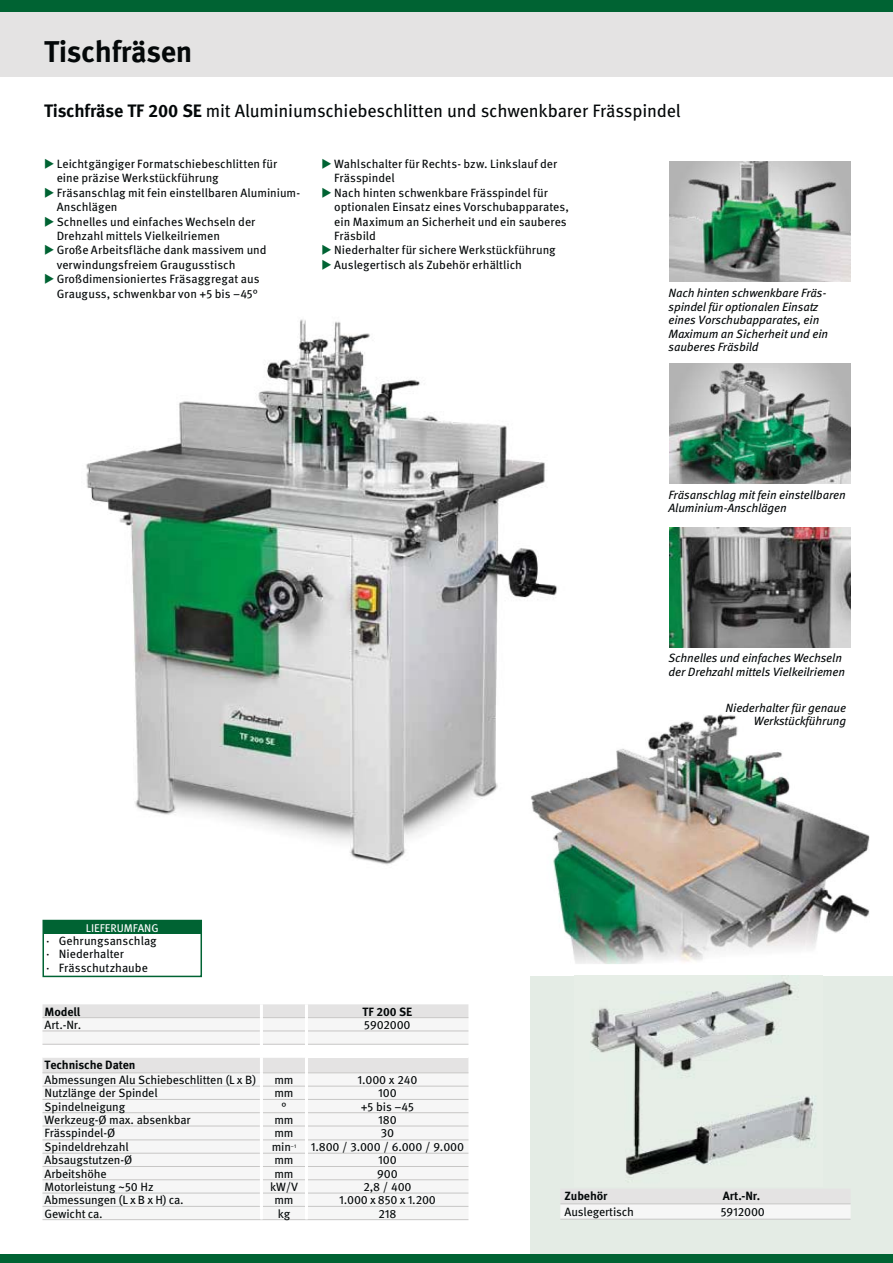
<style>
.page{position:relative;width:893px;height:1263px;background:#fff}
.page>*{position:absolute;margin:0;border:0;box-sizing:border-box;transform-origin:0 0}
.t1{font:700 30px "Meta LF";letter-spacing:-.01em;color:#040809}
.t2{font:18px "Meta LF";letter-spacing:-.01em;color:#040809}
.t3{font:12px/14.4px "Meta LF";letter-spacing:-.005em;color:#040809}
.t4{font:italic 12px/13.5px "Meta LF";letter-spacing:-.01em;color:#040809}
.t5{font:700 12px "Meta LF";letter-spacing:-.01em;color:#040809}
.t6{font:700 11.85px "Meta LF";letter-spacing:-.01em;color:#040809}
.t7{font:11.25px "Meta LF";color:#fff}
.t8{font:5.25px "Meta LF";color:#040809}
.s1{font-weight:700}
</style>
<div class="page">
<div style="left:0;top:0;width:893px;height:77px;background:#e4e3e3"></div>
<div style="left:530px;top:976px;width:363px;height:287px;background:#e4ece5"></div>
<img style="left:670px;top:162px;width:180px;height:120px">
<img style="left:670px;top:364px;width:180px;height:120px">
<img style="left:670px;top:527px;width:180px;height:120px">
<img style="left:558px;top:714px;width:312px;height:250px">
<img style="left:575px;top:975px;width:248px;height:200px">
<img style="left:86px;top:319px;width:471px;height:546px">
<img style="left:524px;top:704px;width:54px;height:189px">
<div style="left:44px;top:921px;width:156px;height:13px;background:#006333"></div>
<div style="left:43px;top:920px;width:159px;height:57px;border:2px solid #006333"></div>
<svg style="left:43px;top:1004px;width:425px;height:216px"></svg>
<svg style="left:560px;top:1203px;width:290px;height:15px"></svg>
<hr style="left:560px;top:1204px;width:290px;height:1px;background:#c7c6c5">
<hr style="left:560px;top:1219px;width:290px;height:1px;background:#c7c6c5">
<div style="left:0;top:0;width:893px;height:12px;background:#006333"></div>
<div style="left:0;top:1254px;width:893px;height:9px;background:#006333"></div>
<h1 class="t1" style="left:44px;top:40px;width:150px">Tischfräsen</h1>
<h2 class="t2" style="left:44px;top:104px;width:638px"><span class="s1">Tischfräse TF 200 SE</span> mit Aluminiumschiebeschlitten und schwenkbarer Frässpindel</h2>
<p class="t3" style="left:57px;top:158px;width:245px">Leichtgängiger Formatschiebeschlitten für eine präzise Werkstückführung<br>Fräsanschlag mit fein einstellbaren Aluminium-Anschlägen<br>Schnelles und einfaches Wechseln der Drehzahl mittels Vielkeilriemen<br>Große Arbeitsfläche dank massivem und verwindungsfreiem Graugusstisch Großdimensioniertes Fräsaggregat aus Grauguss, schwenkbar von +5 bis –45°</p>
<p class="t3" style="left:334px;top:158px;width:236px">Wahlschalter für Rechts- bzw. Linkslauf der Frässpindel<br>Nach hinten schwenkbare Frässpindel für optionalen Einsatz eines Vorschub apparates, ein Maximum an Sicherheit und ein sauberes Fräsbild<br>Niederhalter für sichere Werkstückführung Auslegertisch als Zubehör erhältlich</p>
<p class="t7" style="left:86px;top:924px;width:74px">LIEFERUMFANG</p>
<p class="t3" style="left:46px;top:935px;width:112px;line-height:13.4px">· Gehrungsanschlag · Niederhalter<br>· Frässchutzhaube</p>
<p class="t4" style="left:668px;top:287px;width:161px">Nach hinten schwenkbare Fräs&shy;spindel für optionalen Einsatz eines Vorschub apparates, ein<br>Maximum an Sicherheit und ein sauberes Fräsbild</p>
<p class="t4" style="left:668px;top:489px;width:179px">Fräsanschlag mit fein einstellbaren<br>Aluminium-Anschlägen</p>
<p class="t4" style="left:668px;top:652px;width:178px">Schnelles und einfaches Wechseln der Drehzahl mittels Vielkeilriemen</p>
<p class="t4" style="left:725px;top:702px;width:122px;text-align:right">Niederhalter für genaue<br>Werkstückführung</p>
<p class="t5" style="left:45px;top:1007px;width:37px">Modell</p>
<p class="t5" style="left:363px;top:1007px;width:51px">TF 200 SE</p>
<p class="t3" style="left:45px;top:1018px;width:38px">Art.-Nr.</p>
<p class="t3" style="left:364px;top:1018px;width:48px">5902000</p>
<p class="t5" style="left:45px;top:1060px;width:92px">Technische Daten</p>
<p class="t3" style="left:45px;top:1074px;width:213px">Abmessungen Alu Schiebeschlitten (L x B)</p>
<p class="t3" style="left:274px;top:1074px;width:21px">mm</p>
<p class="t3" style="left:358px;top:1074px;width:61px">1.000 x 240</p>
<p class="t3" style="left:45px;top:1087px;width:115px">Nutzlänge der Spindel</p>
<p class="t3" style="left:274px;top:1087px;width:21px">mm</p>
<p class="t3" style="left:378px;top:1087px;width:20px">100</p>
<p class="t3" style="left:45px;top:1100px;width:82px">Spindelneigung</p>
<p class="t3" style="left:281px;top:1100px;width:7px">°</p>
<p class="t3" style="left:361px;top:1100px;width:55px">+5 bis –45</p>
<p class="t3" style="left:45px;top:1113px;width:148px">Werkzeug-Ø max. absenkbar</p>
<p class="t3" style="left:274px;top:1113px;width:21px">mm</p>
<p class="t3" style="left:378px;top:1113px;width:20px">180</p>
<p class="t3" style="left:45px;top:1127px;width:72px">Frässpindel-Ø</p>
<p class="t3" style="left:274px;top:1127px;width:21px">mm</p>
<p class="t3" style="left:381px;top:1127px;width:15px">30</p>
<p class="t3" style="left:45px;top:1141px;width:86px">Spindeldrehzahl</p>
<p class="t3" style="left:272px;top:1141px;width:21px">min</p>
<p class="t8" style="left:291px;top:1144px;width:7px">–1</p>
<p class="t3" style="left:311px;top:1141px;width:155px">1.800 / 3.000 / 6.000 / 9.000</p>
<p class="t3" style="left:45px;top:1154px;width:89px">Absaugstutzen-Ø</p>
<p class="t3" style="left:274px;top:1154px;width:21px">mm</p>
<p class="t3" style="left:378px;top:1154px;width:20px">100</p>
<p class="t3" style="left:45px;top:1167px;width:63px">Arbeitshöhe</p>
<p class="t3" style="left:274px;top:1167px;width:21px">mm</p>
<p class="t3" style="left:377px;top:1167px;width:22px">900</p>
<p class="t3" style="left:45px;top:1180px;width:110px">Motorleistung ~50 Hz</p>
<p class="t3" style="left:270px;top:1180px;width:29px">kW/V</p>
<p class="t3" style="left:363px;top:1180px;width:50px">2,8 / 400</p>
<p class="t3" style="left:45px;top:1194px;width:141px">Abmessungen (L x B x H) ca.</p>
<p class="t3" style="left:274px;top:1194px;width:21px">mm</p>
<p class="t3" style="left:339px;top:1194px;width:98px">1.000 x 850 x 1.200</p>
<p class="t3" style="left:45px;top:1207px;width:60px">Gewicht ca.</p>
<p class="t3" style="left:278px;top:1207px;width:14px">kg</p>
<p class="t3" style="left:378px;top:1207px;width:19px">218</p>
<p class="t6" style="left:565px;top:1191px;width:44px">Zubehör</p>
<p class="t5" style="left:723px;top:1191px;width:39px">Art.-Nr.</p>
<p class="t3" style="left:565px;top:1206px;width:71px">Auslegertisch</p>
<p class="t3" style="left:721px;top:1206px;width:46px">5912000</p>
</div>
